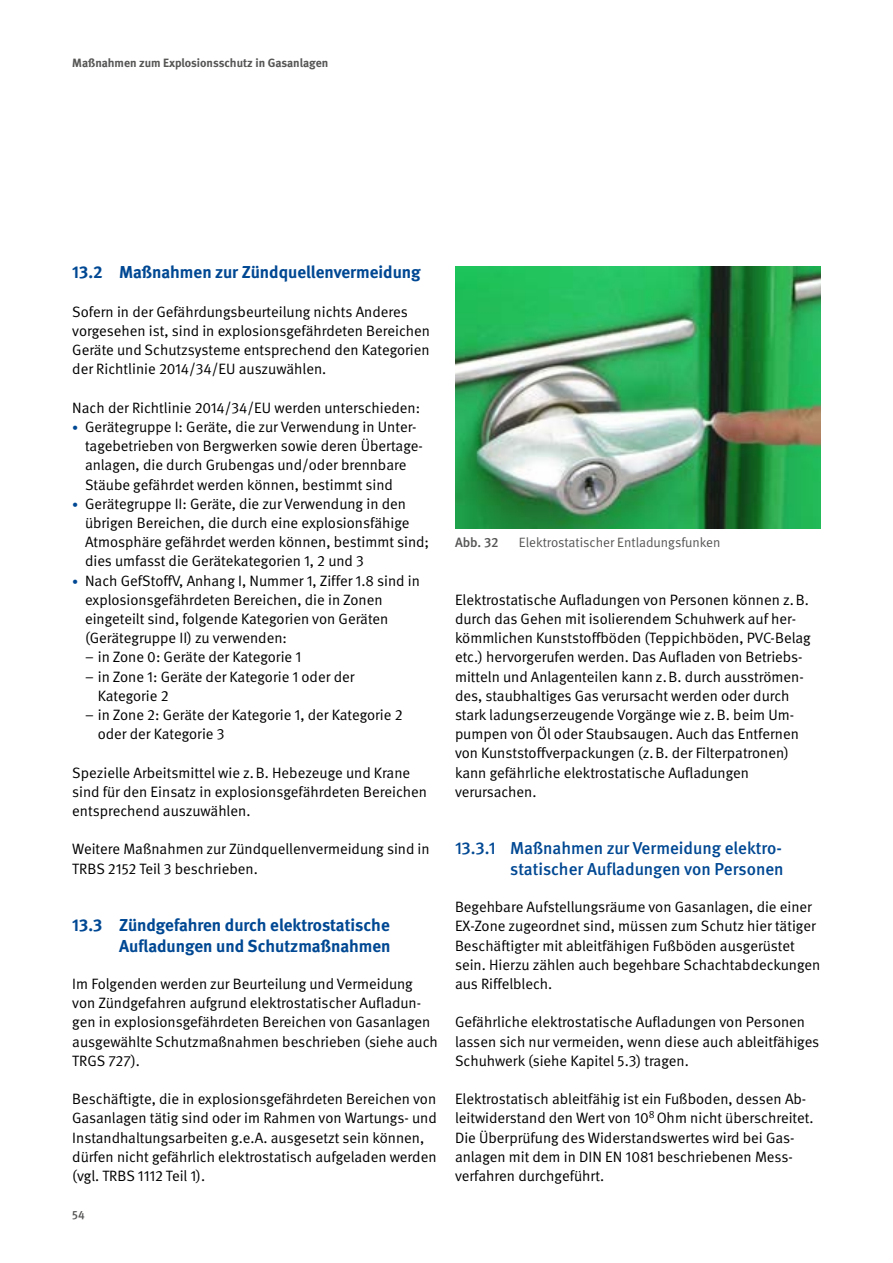
<style>
.page{position:relative;width:893px;height:1263px;background:#fff}
.page>*{position:absolute;margin:0;border:0;box-sizing:border-box;transform-origin:0 0}
.t1{font:700 17.25px/20.2px "DGUV Meta";color:#004893;text-align:right}
.t2{font:500 17.25px/20.2px "DGUV Meta";color:#004893;text-align:right}
.t3{font:15px/19.2px "DGUV Meta";color:#000}
.t4{font:13.5px "DGUV Meta";color:#565655}
.t5{font:500 13.5px "DGUV Meta";color:#565655}
.t6{font:700 12px "DGUV Meta";color:#565655}
.t7{font:500 12px "DGUV Meta";color:#565655}
.s1{font-size:12px;color:#004893}
</style>
<div class="page">
<img style="left:455px;top:267px;width:366px;height:261px">
<p class="t6" style="left:72px;top:56px;width:257px">Maßnahmen zum Explosionsschutz in Gasanlagen</p>
<p class="t1" style="left:72px;top:263px;width:350px">13.2 Maßnahmen zur Zündquellenvermeidung</p>
<p class="t3" style="left:72px;top:302px;width:359px">Sofern in der Gefährdungsbeurteilung nichts Anderes vorgesehen ist, sind in explosionsgefährdeten Bereichen Geräte und Schutzsysteme entsprechend den Kategorien der Richtlinie 2014/34/EU auszuwählen.</p>
<p class="t3" style="left:72px;top:398px;width:349px">Nach der Richtlinie 2014/34/EU werden unterschieden:</p>
<p class="t3" style="left:85px;top:418px;width:339px;text-indent:-13px"><span class="s1">•</span> Gerätegruppe I: Geräte, die zur Verwendung in Unter&shy;tagebetrieben von Bergwerken sowie deren Übertage&shy;anlagen, die durch Grubengas und/oder brennbare Stäube gefährdet werden können, bestimmt sind</p>
<p class="t3" style="left:85px;top:494px;width:346px;text-indent:-13px"><span class="s1">•</span> Gerätegruppe II: Geräte, die zur Verwendung in den übrigen Bereichen, die durch eine explosionsfähige Atmosphäre gefährdet werden können, bestimmt sind; dies umfasst die Gerätekategorien 1, 2 und 3</p>
<p class="t3" style="left:85px;top:571px;width:336px;text-indent:-13px"><span class="s1">•</span> Nach GefStoffV, Anhang I, Nummer 1, Ziffer 1.8 sind in explosionsgefährdeten Bereichen, die in Zonen eingeteilt sind, folgende Kategorien von Geräten (Gerätegruppe II) zu verwenden:</p>
<p class="t3" style="left:85px;top:648px;width:218px">– in Zone 0: Geräte der Kategorie 1</p>
<p class="t3" style="left:98px;top:667px;width:258px;text-indent:-13px">– in Zone 1: Geräte der Kategorie 1 oder der<br>Kategorie 2</p>
<p class="t3" style="left:98px;top:706px;width:306px;text-indent:-13px">– in Zone 2: Geräte der Kategorie 1, der Kategorie 2 oder der Kategorie 3</p>
<p class="t3" style="left:72px;top:763px;width:356px">Spezielle Arbeitsmittel wie z.B. Hebezeuge und Krane sind für den Einsatz in explosionsgefährdeten Bereichen entsprechend auszuwählen.</p>
<p class="t3" style="left:72px;top:840px;width:359px">Weitere Maßnahmen zur Zündquellenvermeidung sind in<br>TRBS 2152 Teil 3 beschrieben.</p>
<p class="t1" style="left:72px;top:916px;width:320px">13.3 Zündgefahren durch elektrostatische<br>Aufladungen und Schutzmaßnahmen</p>
<p class="t3" style="left:72px;top:974px;width:367px">Im Folgenden werden zur Beurteilung und Vermeidung von Zündgefahren aufgrund elektrostatischer Aufladun&shy;gen in explosionsgefährdeten Bereichen von Gasanlagen ausgewählte Schutzmaßnahmen beschrieben (siehe auch TRGS 727).</p>
<p class="t3" style="left:72px;top:1090px;width:366px">Beschäftigte, die in explosionsgefährdeten Bereichen von Gasanlagen tätig sind oder im Rahmen von Wartungs- und Instandhaltungsarbeiten g.e.A. ausgesetzt sein können, dürfen nicht gefährlich elektrostatisch aufgeladen werden (vgl. TRBS 1112 Teil 1).</p>
<p class="t7" style="left:72px;top:1208px;width:14px">54</p>
<p class="t5" style="left:455px;top:535px;width:45px">Abb. 32</p>
<p class="t4" style="left:519px;top:535px;width:203px">Elektrostatischer Entladungsfunken</p>
<p class="t3" style="left:455px;top:590px;width:357px">Elektrostatische Aufladungen von Personen können z.B. durch das Gehen mit isolierendem Schuhwerk auf her&shy;kömmlichen Kunststoffböden (Teppichböden, PVC-Belag etc.) hervorgerufen werden. Das Aufladen von Betriebs&shy;mitteln und Anlagenteilen kann z.B. durch ausströmen&shy;des, staubhaltiges Gas verursacht werden oder durch stark ladungserzeugende Vorgänge wie z.B. beim Um&shy;pumpen von Öl oder Staubsaugen. Auch das Entfernen von Kunststoffverpackungen (z.B. der Filterpatronen) kann gefährliche elektrostatische Aufladungen verursachen.</p>
<p class="t2" style="left:455px;top:839px;width:330px">13.3.1 Maßnahmen zur Vermeidung elektro&shy;statischer Aufladungen von Personen</p>
<p class="t3" style="left:455px;top:898px;width:367px">Begehbare Aufstellungsräume von Gasanlagen, die einer EX-Zone zugeordnet sind, müssen zum Schutz hier tätiger Beschäftigter mit ableitfähigen Fußböden ausgerüstet sein. Hierzu zählen auch begehbare Schachtabdeckungen aus Riffelblech.</p>
<p class="t3" style="left:455px;top:1013px;width:366px">Gefährliche elektrostatische Aufladungen von Personen lassen sich nur vermeiden, wenn diese auch ableitfähiges<br>Schuhwerk (siehe Kapitel 5.3) tragen.</p>
<p class="t3" style="left:455px;top:1090px;width:360px">Elektrostatisch ableitfähig ist ein Fußboden, dessen Ab&shy;leitwiderstand den Wert von 10<sup>8</sup> Ohm nicht überschreitet.<br>Die Überprüfung des Widerstandswertes wird bei Gas&shy;anlagen mit dem in DIN EN 1081 beschriebenen Mess&shy;verfahren durchgeführt.</p>
</div>
